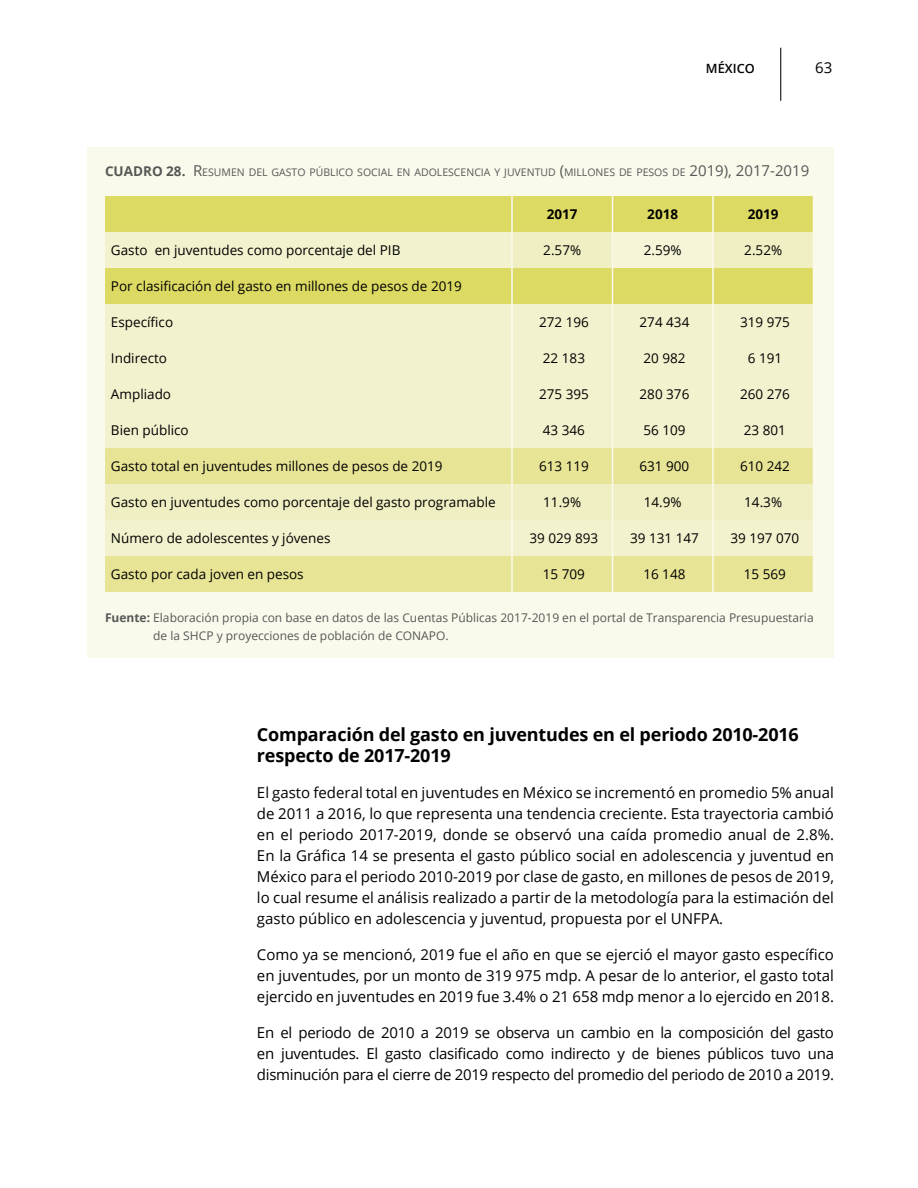
<style>
.page{position:relative;width:918px;height:1188px;background:#fff}
.page>*{position:absolute;margin:0;border:0;box-sizing:border-box;transform-origin:0 0}
.t1{font:700 18px/21px "Open Sans";letter-spacing:-.01em;color:#000}
.t2{font:15px/21px "Open Sans";color:#000;text-align:justify}
.t3{font:13.5px "Open Sans";color:#000}
.t4{font:700 13.5px "Open Sans";color:#000}
.t5{font:600 12.75px "Open Sans";color:#000}
.t6{font:12px/18px "Open Sans";color:#575756}
.t7{font:10.5px "Open Sans";color:#575756}
.s1{font-weight:700;font-size:13.5px}
.s2{font-size:15px}
.s3{font-weight:700}
</style>
<div class="page">
<hr style="left:780px;top:48px;width:1px;height:53px;background:#000">
<div style="left:87px;top:147px;width:747px;height:511px;background:#fafaec"></div>
<div style="left:105px;top:196px;width:708px;height:36px;background:#ddda63"></div>
<svg style="left:105px;top:232px;width:708px;height:216px;background:#efedbb"></svg>
<div style="left:612px;top:232px;width:101px;height:36px;background:#f6f5d8"></div>
<svg style="left:105px;top:448px;width:708px;height:144px;background:#eceaaf"></svg>
<hr style="left:511px;top:196px;width:2px;height:36px;background:#fafaec">
<hr style="left:612px;top:196px;width:1px;height:36px;background:#fafaec">
<hr style="left:712px;top:196px;width:2px;height:36px;background:#fafaec">
<hr style="left:511px;top:232px;width:2px;height:36px;background:#fafaec">
<hr style="left:612px;top:232px;width:1px;height:36px;background:#fafaec">
<hr style="left:712px;top:232px;width:2px;height:36px;background:#fafaec">
<hr style="left:511px;top:268px;width:2px;height:36px;background:#fafaec">
<hr style="left:612px;top:268px;width:1px;height:36px;background:#fafaec">
<hr style="left:712px;top:268px;width:2px;height:36px;background:#fafaec">
<hr style="left:511px;top:304px;width:2px;height:36px;background:#fafaec">
<hr style="left:612px;top:304px;width:1px;height:36px;background:#fafaec">
<hr style="left:712px;top:304px;width:2px;height:36px;background:#fafaec">
<hr style="left:511px;top:340px;width:2px;height:36px;background:#fafaec">
<hr style="left:612px;top:340px;width:1px;height:36px;background:#fafaec">
<hr style="left:712px;top:340px;width:2px;height:36px;background:#fafaec">
<hr style="left:511px;top:376px;width:2px;height:36px;background:#fafaec">
<hr style="left:612px;top:376px;width:1px;height:36px;background:#fafaec">
<hr style="left:712px;top:376px;width:2px;height:36px;background:#fafaec">
<hr style="left:511px;top:412px;width:2px;height:36px;background:#fafaec">
<hr style="left:612px;top:412px;width:1px;height:36px;background:#fafaec">
<hr style="left:712px;top:412px;width:2px;height:36px;background:#fafaec">
<hr style="left:511px;top:448px;width:2px;height:36px;background:#fafaec">
<hr style="left:612px;top:448px;width:1px;height:36px;background:#fafaec">
<hr style="left:712px;top:448px;width:2px;height:36px;background:#fafaec">
<hr style="left:511px;top:484px;width:2px;height:36px;background:#fafaec">
<hr style="left:612px;top:484px;width:1px;height:36px;background:#fafaec">
<hr style="left:712px;top:484px;width:2px;height:36px;background:#fafaec">
<hr style="left:511px;top:520px;width:2px;height:36px;background:#fafaec">
<hr style="left:612px;top:520px;width:1px;height:36px;background:#fafaec">
<hr style="left:712px;top:520px;width:2px;height:36px;background:#fafaec">
<hr style="left:511px;top:556px;width:2px;height:36px;background:#fafaec">
<hr style="left:612px;top:556px;width:1px;height:36px;background:#fafaec">
<hr style="left:712px;top:556px;width:2px;height:36px;background:#fafaec">
<p class="t5" style="left:706px;top:59px;width:50px">MÉXICO</p>
<p class="t2" style="left:815px;top:56px;width:19px">63</p>
<p class="t7" style="left:105px;top:165px;width:706px"><span class="s1">CUADRO 28.</span> <span class="s2">R</span>ESUM EN DEL GASTO PÚBLICO SOCIAL EN ADOLESCENCIA Y JUVENTUD <span class="s2">(</span>M ILLONES DE PESOS DE <span class="s2">2019), 2017-2019</span></p>
<p class="t4" style="left:547px;top:205px;width:32px">2017</p>
<p class="t4" style="left:647px;top:205px;width:32px">2018</p>
<p class="t4" style="left:748px;top:205px;width:32px">2019</p>
<p class="t3" style="left:111px;top:241px;width:291px">Gasto en juventudes como porcentaje del PIB</p>
<p class="t3" style="left:543px;top:241px;width:39px">2.57%</p>
<p class="t3" style="left:644px;top:241px;width:39px">2.59%</p>
<p class="t3" style="left:744px;top:241px;width:39px">2.52%</p>
<p class="t3" style="left:111px;top:277px;width:352px">Por clasificación del gasto en millones de pesos de 2019</p>
<p class="t3" style="left:111px;top:313px;width:64px">Específico</p>
<p class="t3" style="left:539px;top:313px;width:51px">272 196</p>
<p class="t3" style="left:640px;top:313px;width:51px">274 434</p>
<p class="t3" style="left:740px;top:313px;width:51px">319 975</p>
<p class="t3" style="left:111px;top:349px;width:58px">Indirecto</p>
<p class="t3" style="left:543px;top:349px;width:44px">22 183</p>
<p class="t3" style="left:643px;top:349px;width:44px">20 982</p>
<p class="t3" style="left:748px;top:349px;width:36px">6 191</p>
<p class="t3" style="left:111px;top:385px;width:62px">Ampliado</p>
<p class="t3" style="left:539px;top:385px;width:51px">275 395</p>
<p class="t3" style="left:640px;top:385px;width:51px">280 376</p>
<p class="t3" style="left:740px;top:385px;width:51px">260 276</p>
<p class="t3" style="left:111px;top:421px;width:79px">Bien público</p>
<p class="t3" style="left:543px;top:421px;width:44px">43 346</p>
<p class="t3" style="left:643px;top:421px;width:44px">56 109</p>
<p class="t3" style="left:744px;top:421px;width:44px">23 801</p>
<p class="t3" style="left:111px;top:457px;width:333px">Gasto total en juventudes millones de pesos de 2019</p>
<p class="t3" style="left:539px;top:457px;width:51px">613 119</p>
<p class="t3" style="left:640px;top:457px;width:51px">631 900</p>
<p class="t3" style="left:740px;top:457px;width:51px">610 242</p>
<p class="t3" style="left:111px;top:493px;width:386px">Gasto en juventudes como porcentaje del gasto programable</p>
<p class="t3" style="left:543px;top:493px;width:39px">11.9%</p>
<p class="t3" style="left:644px;top:493px;width:39px">14.9%</p>
<p class="t3" style="left:744px;top:493px;width:39px">14.3%</p>
<p class="t3" style="left:111px;top:529px;width:221px">Número de adolescentes y jóvenes</p>
<p class="t3" style="left:530px;top:529px;width:70px">39 029 893</p>
<p class="t3" style="left:630px;top:529px;width:70px">39 131 147</p>
<p class="t3" style="left:731px;top:529px;width:70px">39 197 070</p>
<p class="t3" style="left:111px;top:565px;width:194px">Gasto por cada joven en pesos</p>
<p class="t3" style="left:543px;top:565px;width:44px">15 709</p>
<p class="t3" style="left:643px;top:565px;width:44px">16 148</p>
<p class="t3" style="left:744px;top:565px;width:44px">15 569</p>
<p class="t6" style="left:153px;top:608px;width:662px;text-indent:-48px"><span class="s3">Fuente:</span> Elaboración propia con base en datos de las Cuentas Públicas 2017-2019 en el portal de Transparencia Presupuestaria de la SHCP y proyecciones de población de CONAPO.</p>
<p class="t1" style="left:257px;top:724px;width:543px">Comparación del gasto en juventudes en el periodo 2010-2016 respecto de 2017-2019</p>
<p class="t2" style="left:257px;top:782px;width:579px">El gasto federal total en juventudes en México se incrementó en promedio 5% anual de 2011 a 2016, lo que representa una tendencia creciente. Esta trayectoria cambió en el periodo 2017-2019, donde se observó una caída promedio anual de 2.8%.<br>En la Gráfica 14 se presenta el gasto público social en adolescencia y juventud en México para el periodo 2010-2019 por clase de gasto, en millones de pesos de 2019, lo cual resume el análisis realizado a partir de la metodología para la estimación del gasto público en adolescencia y juventud, propuesta por el UNFPA.</p>
<p class="t2" style="left:257px;top:944px;width:579px">Como ya se mencionó, 2019 fue el año en que se ejerció el mayor gasto específico en juventudes, por un monto de 319 975 mdp. A pesar de lo anterior, el gasto total ejercido en juventudes en 2019 fue 3.4% o 21 658 mdp menor a lo ejercido en 2018.</p>
<p class="t2" style="left:257px;top:1022px;width:579px">En el periodo de 2010 a 2019 se observa un cambio en la composición del gasto en juventudes. El gasto clasificado como indirecto y de bienes públicos tuvo una disminución para el cierre de 2019 respecto del promedio del periodo de 2010 a 2019.</p>
</div>
